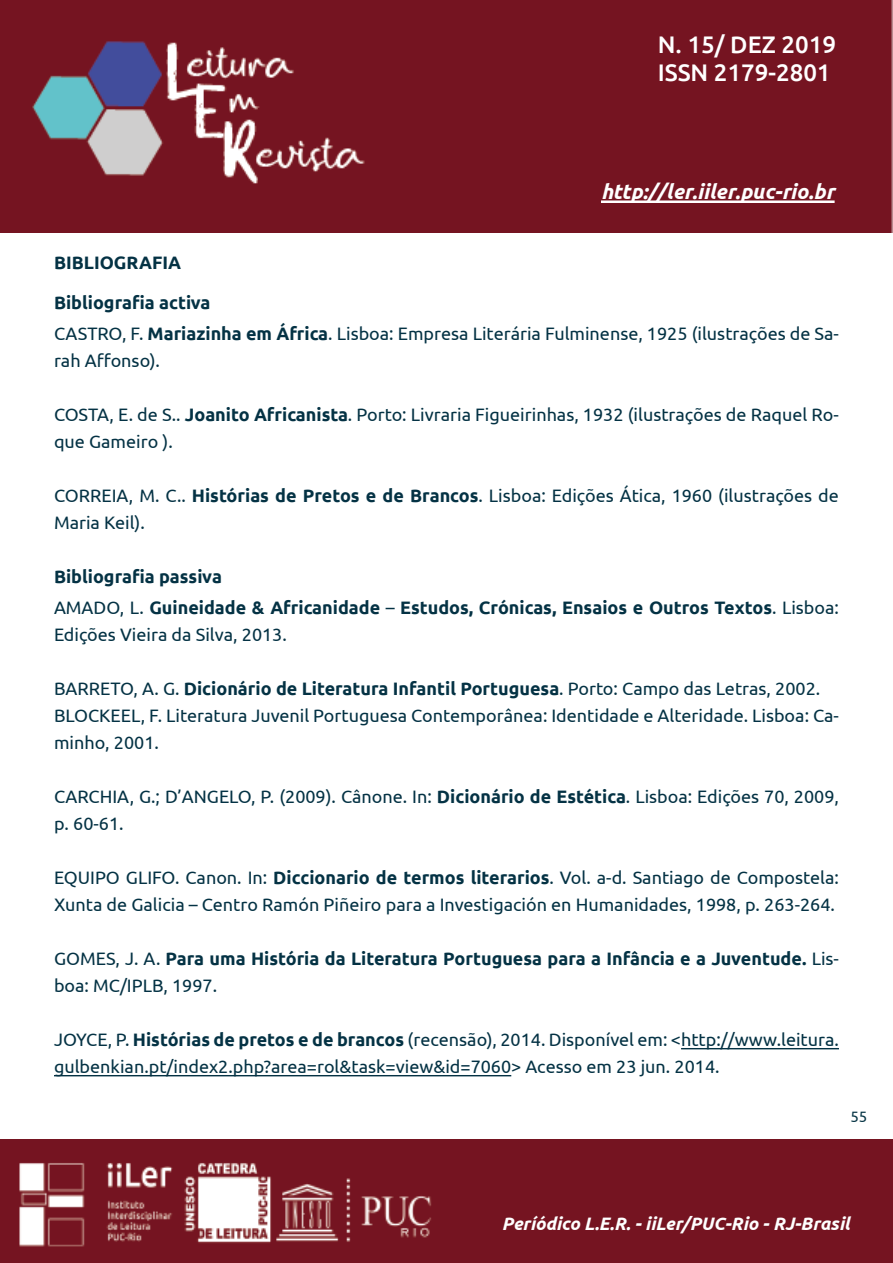
<style>
.page{position:relative;width:893px;height:1263px;background:#fff}
.page>*{position:absolute;margin:0;border:0;box-sizing:border-box;transform-origin:0 0}
.t1{font:500 24px/28.8px "Ubuntu";color:#fff}
.t2{font:italic 700 21px "Ubuntu";color:#fff}
.t3{font:18px/27px "Ubuntu";color:#043244}
.t4{font:700 18px/31.2px "Ubuntu";color:#043244}
.t5{font:italic 700 18px "Ubuntu";color:#fff}
.t6{font:15px "Ubuntu";color:#063444}
.s1{font-weight:700}
.s2{font-weight:400}
</style>
<div class="page">
<img style="left:0;top:0;width:893px;height:232px">
<img style="left:0;top:1140px;width:893px;height:123px">
<div style="left:510px;top:15px;width:357px;height:187px;background:#751421"></div>
<div style="left:38px;top:191px;width:357px;height:30px;background:#751421"></div>
<hr style="left:601px;top:200px;width:234px;height:3px;background:#fff">
<hr style="left:681px;top:1048px;width:158px;height:1px;background:#043244">
<hr style="left:54px;top:1075px;width:457px;height:1px;background:#043244">
<h1 class="t1" style="left:658px;top:29px;width:180px">N. 15/ DEZ 2019<br>ISSN 2179-2801</h1>
<p class="t2" style="left:601px;top:179px;width:235px">http://ler.iiler.puc-rio.br</p>
<p class="t4" style="left:54px;top:247px;width:129px">BIBLIOGRAFIA</p>
<p class="t3" style="left:54px;top:286px;width:786px;line-height:31.2px"><span class="s1">Bibliografia activa<br></span>CASTRO, F. <span class="s1">Mariazinha em África</span>. Lisboa: Empresa Literária Fulminense, 1925 (ilustrações de Sa-</p>
<p class="t3" style="left:54px;top:347px;width:108px">rah Affonso).</p>
<p class="t3" style="left:54px;top:401px;width:786px">COSTA, E. de S.. <span class="s1">Joanito Africanista</span>. Porto: Livraria Figueirinhas, 1932 (ilustrações de Raquel Ro&shy;que Gameiro ).</p>
<p class="t3" style="left:54px;top:482px;width:786px">CORREIA, M. C.. <span class="s1">Histórias de Pretos e de Brancos</span>. Lisboa: Edições Ática, 1960 (ilustrações de<br>Maria Keil).</p>
<p class="t4" style="left:54px;top:561px;width:786px">Bibliografia passiva<br><span class="s2">AMADO, L.</span> Guineidade &amp; Africanidade <span class="s2">–</span> Estudos, Crónicas, Ensaios e Outros Textos<span class="s2">. Lisboa:</span></p>
<p class="t3" style="left:54px;top:621px;width:234px">Edições Vieira da Silva, 2013.</p>
<p class="t3" style="left:54px;top:675px;width:786px">BARRETO, A. G. <span class="s1">Dicionário de Literatura Infantil Portuguesa</span>. Porto: Campo das Letras, 2002.<br>BLOCKEEL, F. Literatura Juvenil Portuguesa Contemporânea: Identidade e Alteridade. Lisboa: Ca&shy;minho, 2001.</p>
<p class="t3" style="left:54px;top:783px;width:786px">CARCHIA, G.; D’ANGELO, P. (2009). Cânone. In: <span class="s1">Dicionário de Estética</span>. Lisboa: Edições 70, 2009, p. 60-61.</p>
<p class="t3" style="left:54px;top:864px;width:786px">EQUIPO GLIFO. Canon. In: <span class="s1">Diccionario de termos literarios</span>. Vol. a-d. Santiago de Compostela:<br>Xunta de Galicia – Centro Ramón Piñeiro para a Investigación en Humanidades, 1998, p. 263-264.</p>
<p class="t4" style="left:54px;top:945px;width:786px;line-height:27px"><span class="s2">GOMES, J. A.</span> Para uma História da Literatura Portuguesa para a Infância e a Juventude. <span class="s2">Lis&shy;boa: MC/IPLB, 1997.</span></p>
<p class="t3" style="left:54px;top:1026px;width:786px">JOYCE, P. <span class="s1">Histórias de pretos e de brancos</span> (recensão), 2014. Disponível em: &lt;http://www.leitura. gulbenkian.pt/index2.php?area=rol&amp;task=view&amp;id=7060&gt; Acesso em 23 jun. 2014.</p>
<p class="t6" style="left:850px;top:1107px;width:18px">55</p>
<p class="t5" style="left:502px;top:1213px;width:349px">Períódico L.E.R. - iiLer/PUC-Rio - RJ-Brasil</p>
</div>
